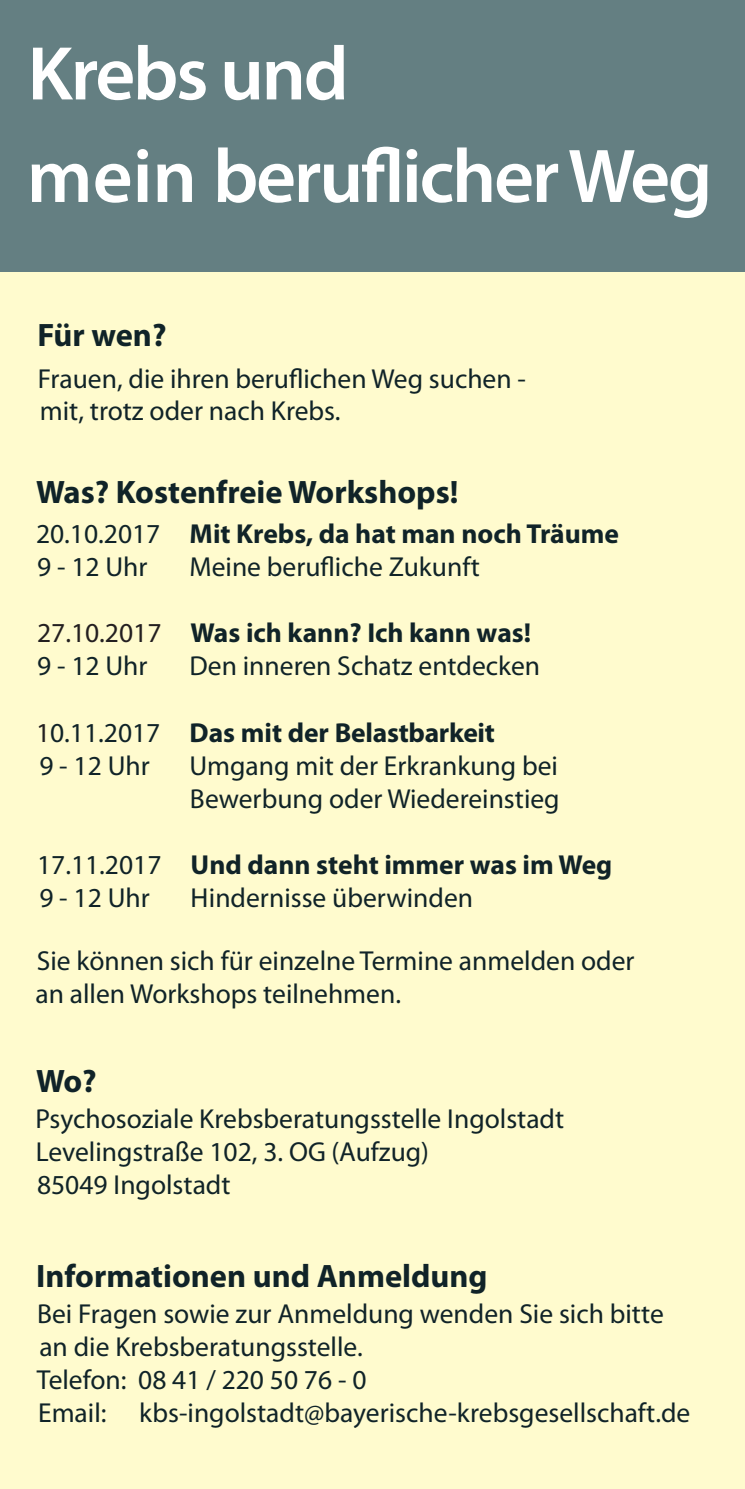
<style>
.page{position:relative;width:745px;height:1489px;background:#fff}
.page>*{position:absolute;margin:0;border:0;box-sizing:border-box;transform-origin:0 0}
.t1{font:600 76.75px/102.5px "Myriad Pro";letter-spacing:-.03em;color:#fff}
.t2{font:700 32.5px "Myriad Pro";color:#102328}
.t3{font:27.5px/33px "Myriad Pro";color:#102328}
.t4{font:700 27.5px/33px "Myriad Pro";color:#102328}
.s1{font-weight:400}
.s2{font-weight:400;color:#231f20}
</style>
<div class="page">
<div style="left:0;top:0;width:744px;height:1488px;background:#fffbce"></div>
<div style="left:0;top:0;width:744px;height:271px;background:#647f82"></div>
<h1 class="t1" style="left:27px;top:20px;width:686px">Krebs und<br>mein beruflicher Weg</h1>
<p class="t2" style="left:37px;top:313px;width:130px">Für wen?</p>
<p class="t3" style="left:38px;top:362px;width:489px">Frauen, die ihren beruflichen Weg suchen - mit, trotz oder nach Krebs.</p>
<p class="t2" style="left:36px;top:471px;width:424px">Was? Kostenfreie Workshops!</p>
<p class="t4" style="left:36px;top:517px;width:584px"><span class="s1">20.10.2017</span> Mit Krebs, da hat man noch Träume<br><span class="s1">9 - 12 Uhr</span></p>
<p class="t3" style="left:189px;top:549px;width:291px">Meine berufliche Zukunft</p>
<p class="t4" style="left:37px;top:615px;width:495px"><span class="s2">27.10.2017</span> Was ich kann? Ich kann was!<br><span class="s1">9 - 12 Uhr</span></p>
<p class="t3" style="left:189px;top:648px;width:352px">Den inneren Schatz entdecken</p>
<p class="t4" style="left:36px;top:715px;width:460px"><span class="s2">1</span><span class="s1">0.11.2017</span> Das mit der Belastbarkeit<br><span class="s1">9 - 12 Uhr</span></p>
<p class="t3" style="left:189px;top:749px;width:371px">Umgang mit der Erkrankung bei<br>Bewerbung oder Wiedereinstieg</p>
<p class="t4" style="left:37px;top:847px;width:576px"><span class="s1">17.11.2017</span> Und dann steht immer was im Weg<br><span class="s1">9 - 12 Uhr</span></p>
<p class="t3" style="left:190px;top:881px;width:284px">Hindernisse überwinden</p>
<p class="t3" style="left:35px;top:944px;width:600px">Sie können sich für einzelne Termine anmelden oder an allen Workshops teilnehmen.</p>
<p class="t2" style="left:36px;top:1059px;width:62px">Wo?</p>
<p class="t3" style="left:35px;top:1101px;width:530px">Psychosoziale Krebsberatungsstelle Ingolstadt<br>Levelingstraße 102, 3. OG (Aufzug)<br>85049 Ingolstadt</p>
<p class="t2" style="left:36px;top:1254px;width:453px">Informationen und Anmeldung</p>
<p class="t3" style="left:37px;top:1296px;width:654px">Bei Fragen sowie zur Anmeldung wenden Sie sich bitte an die Krebsberatungsstelle.<br>Telefon: 08 41 / 220 50 76 - 0<br>Email: kbs-ingolstadt@bayerische-krebsgesellschaft.de</p>
</div>
